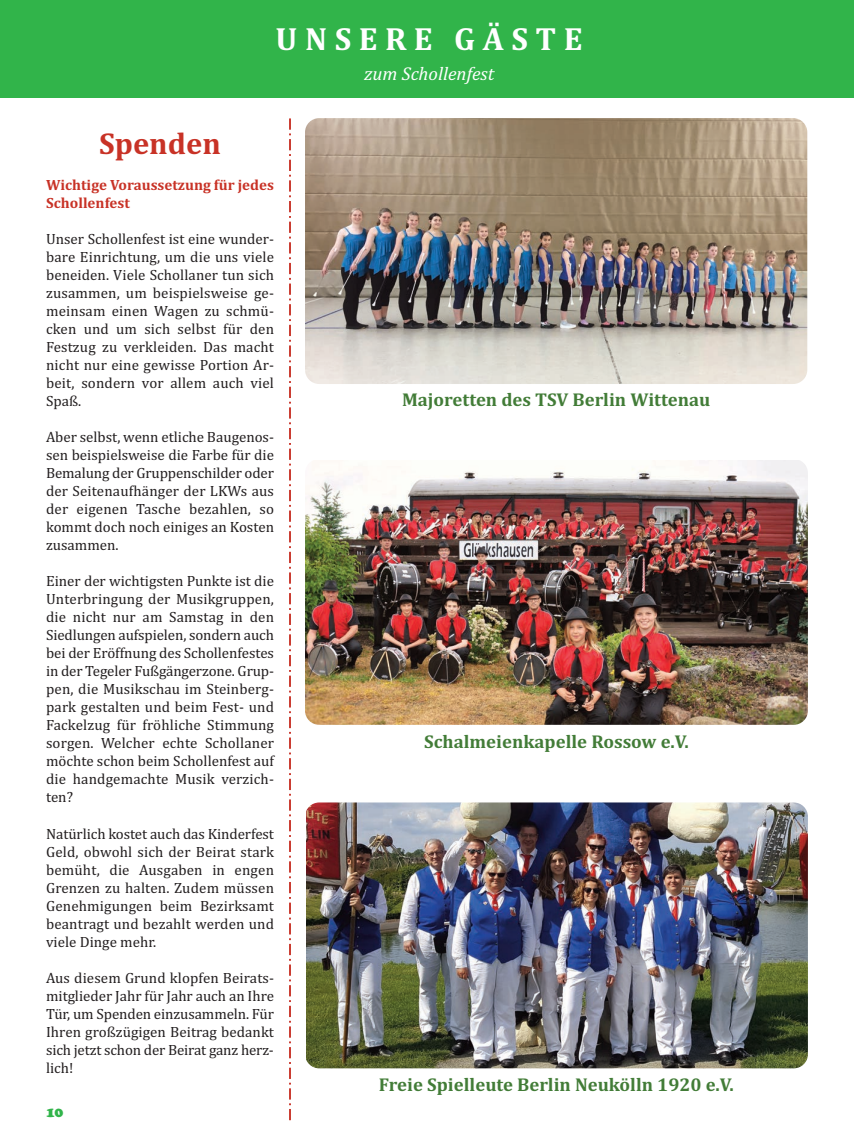
<style>
.page{position:relative;width:854px;height:1138px;background:#fff}
.page>*{position:absolute;margin:0;border:0;box-sizing:border-box;transform-origin:0 0}
.t1{font:700 32.5px "Cambria";color:#fff}
.t2{font:700 30.62px "Cambria";color:#c83226}
.t3{font:700 18.75px "Cambria";color:#427c37}
.t4{font:italic 18.75px "Cambria";color:#fff}
.t5{font:15px/18px "Cambria";letter-spacing:.005em;color:#231f20;text-align:justify}
.t6{font:700 15px/18px "Cambria";color:#c83226}
.t7{font:900 15px "Cooper";color:#31b44a}
</style>
<div class="page">
<img style="left:305px;top:118px;width:502px;height:266px;border-radius:14px">
<svg style="left:289px;top:118px;width:2px;height:1002px"></svg>
<div style="left:0;top:0;width:854px;height:97px;background:#31b44a"></div>
<img style="left:305px;top:460px;width:503px;height:264px">
<img style="left:306px;top:802px;width:502px;height:266px;border-radius:14px">
<h1 class="t1" style="left:276px;top:20px;width:309px">U N S E R E G Ä S T E</h1>
<p class="t4" style="left:364px;top:63px;width:131px">zum Schollenfest</p>
<h2 class="t2" style="left:99px;top:126px;width:123px">Spenden</h2>
<p class="t6" style="left:46px;top:176px;width:229px">Wichtige Voraussetzung für jedes<br>Schollenfest</p>
<p class="t5" style="left:46px;top:230px;width:229px">Unser Schollenfest ist eine wunder&shy;bare Einrichtung, um die uns viele beneiden. Viele Schollaner tun sich zusammen, um beispielsweise ge&shy;meinsam einen Wagen zu schmü&shy;cken und um sich selbst für den Festzug zu verkleiden. Das macht nicht nur eine gewisse Portion Ar&shy;beit, sondern vor allem auch viel Spaß.</p>
<p class="t5" style="left:46px;top:428px;width:230px">Aber selbst, wenn etliche Baugenos&shy;sen beispielsweise die Farbe für die Bemalung der Gruppenschilder oder der Seitenaufhänger der LKWs aus der eigenen Tasche bezahlen, so kommt doch noch einiges an Kosten zusammen.</p>
<p class="t5" style="left:46px;top:572px;width:229px">Einer der wichtigsten Punkte ist die Unterbringung der Musikgruppen, die nicht nur am Samstag in den Siedlungen aufspielen, sondern auch bei der Eröffnung des Schollenfestes in der Tegeler Fußgängerzone. Grup&shy;pen, die Musikschau im Steinberg&shy;park gestalten und beim Fest- und Fackelzug für fröhliche Stimmung sorgen. Welcher echte Schollaner möchte schon beim Schollenfest auf die handgemachte Musik verzich&shy;ten?</p>
<p class="t5" style="left:46px;top:824px;width:229px">Natürlich kostet auch das Kinderfest Geld, obwohl sich der Beirat stark bemüht, die Ausgaben in engen Grenzen zu halten. Zudem müssen Genehmigungen beim Bezirksamt beantragt und bezahlt werden und viele Dinge mehr.</p>
<p class="t5" style="left:46px;top:968px;width:230px">Aus diesem Grund klopfen Beirats&shy;mitglieder Jahr für Jahr auch an Ihre Tür, um Spenden einzusammeln. Für Ihren großzügigen Beitrag bedankt sich jetzt schon der Beirat ganz herz&shy;lich!</p>
<p class="t7" style="left:46px;top:1103px;width:19px">10</p>
<p class="t3" style="left:402px;top:389px;width:310px">Majoretten des TSV Berlin Wittenau</p>
<p class="t3" style="left:424px;top:731px;width:266px">Schalmeienkapelle Rossow e.V.</p>
<p class="t3" style="left:379px;top:1073px;width:357px">Freie Spielleute Berlin Neukölln 1920 e.V.</p>
</div>
